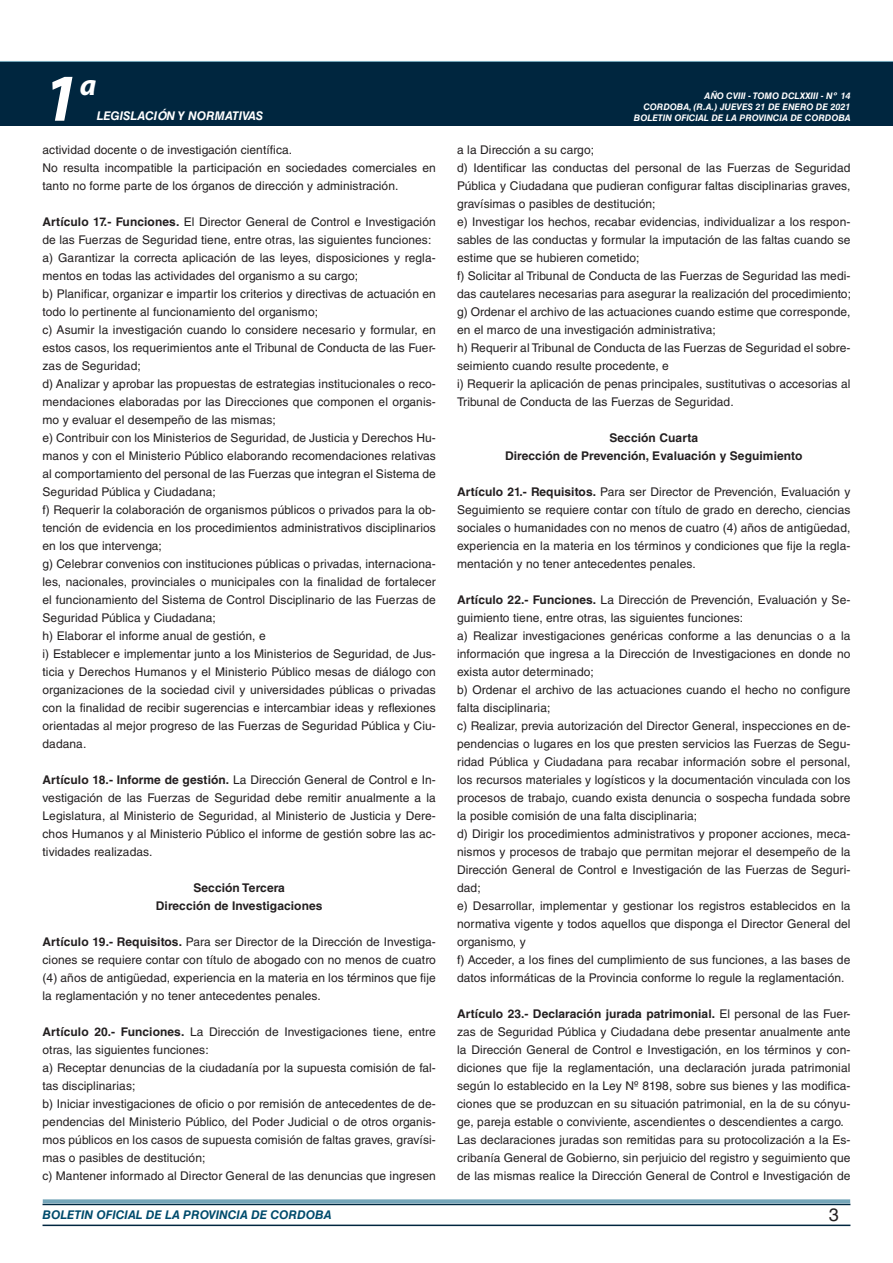
<style>
.page{position:relative;width:893px;height:1263px;background:#fff}
.page>*{position:absolute;margin:0;border:0;box-sizing:border-box;transform-origin:0 0}
.t1{font:italic 700 67.5px "Myriad Pro";color:#fff}
.t2{font:italic 700 30px "Myriad Pro";color:#fff}
.t3{font:18px "Helvetica LT Std";color:#231f20}
.t4{font:12px/18px "Helvetica LT Std";letter-spacing:.005em;color:#231f20}
.t5{font:700 12px/18px "Helvetica LT Std";letter-spacing:.005em;color:#231f20;text-align:center}
.t6{font:italic 700 12px "Helvetica LT Std";color:#004b6c}
.t7{font:italic 700 12px "Helvetica LT Std";color:#fff}
.t8{font:italic 700 9px/10.8px "Helvetica LT Std";color:#fff;text-align:right}
.s1{font-weight:700}
</style>
<div class="page">
<div style="left:0;top:61px;width:893px;height:6px;background:#73a5b8"></div>
<div style="left:0;top:62px;width:893px;height:64px;background:#00263f"></div>
<hr style="left:43px;top:1224px;width:807px;height:2px;background:#00263f">
<div style="left:42px;top:1198px;width:809px;height:8px;background:#fff;opacity:.75"></div>
<h1 class="t1" style="left:43px;top:54px;width:38px">1</h1>
<h2 class="t2" style="left:80px;top:66px;width:18px">a</h2>
<p class="t7" style="left:97px;top:109px;width:168px">LEGISLACIÓN Y NORMATIVAS</p>
<p class="t4" style="left:43px;top:141px;width:395px">actividad docente o de investigación científica.<br>No resulta incompatible la participación en sociedades comerciales en tanto no forme parte de los órganos de dirección y administración.</p>
<p class="t4" style="left:43px;top:213px;width:395px"><span class="s1">Artículo 17.- Funciones.</span> El Director General de Control e Investigación de las Fuerzas de Seguridad tiene, entre otras, las siguientes funciones: a) Garantizar la correcta aplicación de las leyes, disposiciones y regla&shy;mentos en todas las actividades del organismo a su cargo;<br>b) Planificar, organizar e impartir los criterios y directivas de actuación en todo lo pertinente al funcionamiento del organismo;<br>c) Asumir la investigación cuando lo considere necesario y formular, en estos casos, los requerimientos ante el Tribunal de Conducta de las Fuer&shy;zas de Seguridad;<br>d) Analizar y aprobar las propuestas de estrategias institucionales o reco&shy;mendaciones elaboradas por las Direcciones que componen el organis&shy;mo y evaluar el desempeño de las mismas;<br>e) Contribuir con los Ministerios de Seguridad, de Justicia y Derechos Hu&shy;manos y con el Ministerio Público elaborando recomendaciones relativas al comportamiento del personal de las Fuerzas que integran el Sistema de Seguridad Pública y Ciudadana;<br>f) Requerir la colaboración de organismos públicos o privados para la ob&shy;tención de evidencia en los procedimientos administrativos disciplinarios en los que intervenga;<br>g) Celebrar convenios con instituciones públicas o privadas, internaciona&shy;les, nacionales, provinciales o municipales con la finalidad de fortalecer el funcionamiento del Sistema de Control Disciplinario de las Fuerzas de Seguridad Pública y Ciudadana;<br>h) Elaborar el informe anual de gestión, e<br>i) Establecer e implementar junto a los Ministerios de Seguridad, de Jus&shy;ticia y Derechos Humanos y el Ministerio Público mesas de diálogo con organizaciones de la sociedad civil y universidades públicas o privadas con la finalidad de recibir sugerencias e intercambiar ideas y reflexiones orientadas al mejor progreso de las Fuerzas de Seguridad Pública y Ciu&shy;dadana.</p>
<p class="t4" style="left:43px;top:771px;width:395px;text-align:justify"><span class="s1">Artículo 18.- Informe de gestión.</span> La Dirección General de Control e In&shy;vestigación de las Fuerzas de Seguridad debe remitir anualmente a la Legislatura, al Ministerio de Seguridad, al Ministerio de Justicia y Dere&shy;chos Humanos y al Ministerio Público el informe de gestión sobre las ac&shy;tividades realizadas.</p>
<p class="t5" style="left:156px;top:878px;width:168px">Sección Tercera<br>Dirección de Investigaciones</p>
<p class="t4" style="left:43px;top:933px;width:395px;text-align:justify"><span class="s1">Artículo 19.- Requisitos.</span> Para ser Director de la Dirección de Investiga&shy;ciones se requiere contar con título de abogado con no menos de cuatro (4) años de antigüedad, experiencia en la materia en los términos que fije la reglamentación y no tener antecedentes penales.</p>
<p class="t4" style="left:43px;top:1023px;width:395px"><span class="s1">Artículo 20.- Funciones.</span> La Dirección de Investigaciones tiene, entre otras, las siguientes funciones:<br>a) Receptar denuncias de la ciudadanía por la supuesta comisión de fal&shy;tas disciplinarias;<br>b) Iniciar investigaciones de oficio o por remisión de antecedentes de de&shy;pendencias del Ministerio Público, del Poder Judicial o de otros organis&shy;mos públicos en los casos de supuesta comisión de faltas graves, gravísi&shy;mas o pasibles de destitución;<br>c) Mantener informado al Director General de las denuncias que ingresen</p>
<p class="t8" style="left:634px;top:91px;width:218px">AÑO CVIII - TOMO DCLXXIII - Nº 14<br>CORDOBA, (R.A.) JUEVES 21 DE ENERO DE 2021<br>BOLETIN OFICIAL DE LA PROVINCIA DE CORDOBA</p>
<p class="t4" style="left:457px;top:141px;width:395px">a la Dirección a su cargo;<br>d) Identificar las conductas del personal de las Fuerzas de Seguridad Pública y Ciudadana que pudieran configurar faltas disciplinarias graves, gravísimas o pasibles de destitución;<br>e) Investigar los hechos, recabar evidencias, individualizar a los respon&shy;sables de las conductas y formular la imputación de las faltas cuando se estime que se hubieren cometido;<br>f) Solicitar al Tribunal de Conducta de las Fuerzas de Seguridad las medi&shy;das cautelares necesarias para asegurar la realización del procedimiento; g) Ordenar el archivo de las actuaciones cuando estime que corresponde, en el marco de una investigación administrativa;<br>h) Requerir al Tribunal de Conducta de las Fuerzas de Seguridad el sobre&shy;seimiento cuando resulte procedente, e<br>i) Requerir la aplicación de penas principales, sustitutivas o accesorias al Tribunal de Conducta de las Fuerzas de Seguridad.</p>
<p class="t5" style="left:505px;top:428px;width:299px">Sección Cuarta<br>Dirección de Prevención, Evaluación y Seguimiento</p>
<p class="t4" style="left:457px;top:483px;width:395px;text-align:justify"><span class="s1">Artículo 21.- Requisitos.</span> Para ser Director de Prevención, Evaluación y Seguimiento se requiere contar con título de grado en derecho, ciencias sociales o humanidades con no menos de cuatro (4) años de antigüedad, experiencia en la materia en los términos y condiciones que fije la regla&shy;mentación y no tener antecedentes penales.</p>
<p class="t4" style="left:457px;top:591px;width:395px"><span class="s1">Artículo 22.- Funciones.</span> La Dirección de Prevención, Evaluación y Se&shy;guimiento tiene, entre otras, las siguientes funciones:<br>a) Realizar investigaciones genéricas conforme a las denuncias o a la información que ingresa a la Dirección de Investigaciones en donde no exista autor determinado;<br>b) Ordenar el archivo de las actuaciones cuando el hecho no configure falta disciplinaria;<br>c) Realizar, previa autorización del Director General, inspecciones en de&shy;pendencias o lugares en los que presten servicios las Fuerzas de Segu&shy;ridad Pública y Ciudadana para recabar información sobre el personal, los recursos materiales y logísticos y la documentación vinculada con los procesos de trabajo, cuando exista denuncia o sospecha fundada sobre la posible comisión de una falta disciplinaria;<br>d) Dirigir los procedimientos administrativos y proponer acciones, meca&shy;nismos y procesos de trabajo que permitan mejorar el desempeño de la Dirección General de Control e Investigación de las Fuerzas de Seguri&shy;dad;<br>e) Desarrollar, implementar y gestionar los registros establecidos en la normativa vigente y todos aquellos que disponga el Director General del organismo, y<br>f) Acceder, a los fines del cumplimiento de sus funciones, a las bases de datos informáticas de la Provincia conforme lo regule la reglamentación.</p>
<p class="t4" style="left:457px;top:1005px;width:395px"><span class="s1">Artículo 23.- Declaración jurada patrimonial.</span> El personal de las Fuer&shy;zas de Seguridad Pública y Ciudadana debe presentar anualmente ante la Dirección General de Control e Investigación, en los términos y con&shy;diciones que fije la reglamentación, una declaración jurada patrimonial según lo establecido en la Ley Nº 8198, sobre sus bienes y las modifica&shy;ciones que se produzcan en su situación patrimonial, en la de su cónyu&shy;ge, pareja estable o conviviente, ascendientes o descendientes a cargo.<br>Las declaraciones juradas son remitidas para su protocolización a la Es&shy;cribanía General de Gobierno, sin perjuicio del registro y seguimiento que de las mismas realice la Dirección General de Control e Investigación de</p>
<p class="t6" style="left:43px;top:1208px;width:290px">BOLETIN OFICIAL DE LA PROVINCIA DE CORDOBA</p>
<h3 class="t3" style="left:829px;top:1204px;width:12px">3</h3>
</div>
